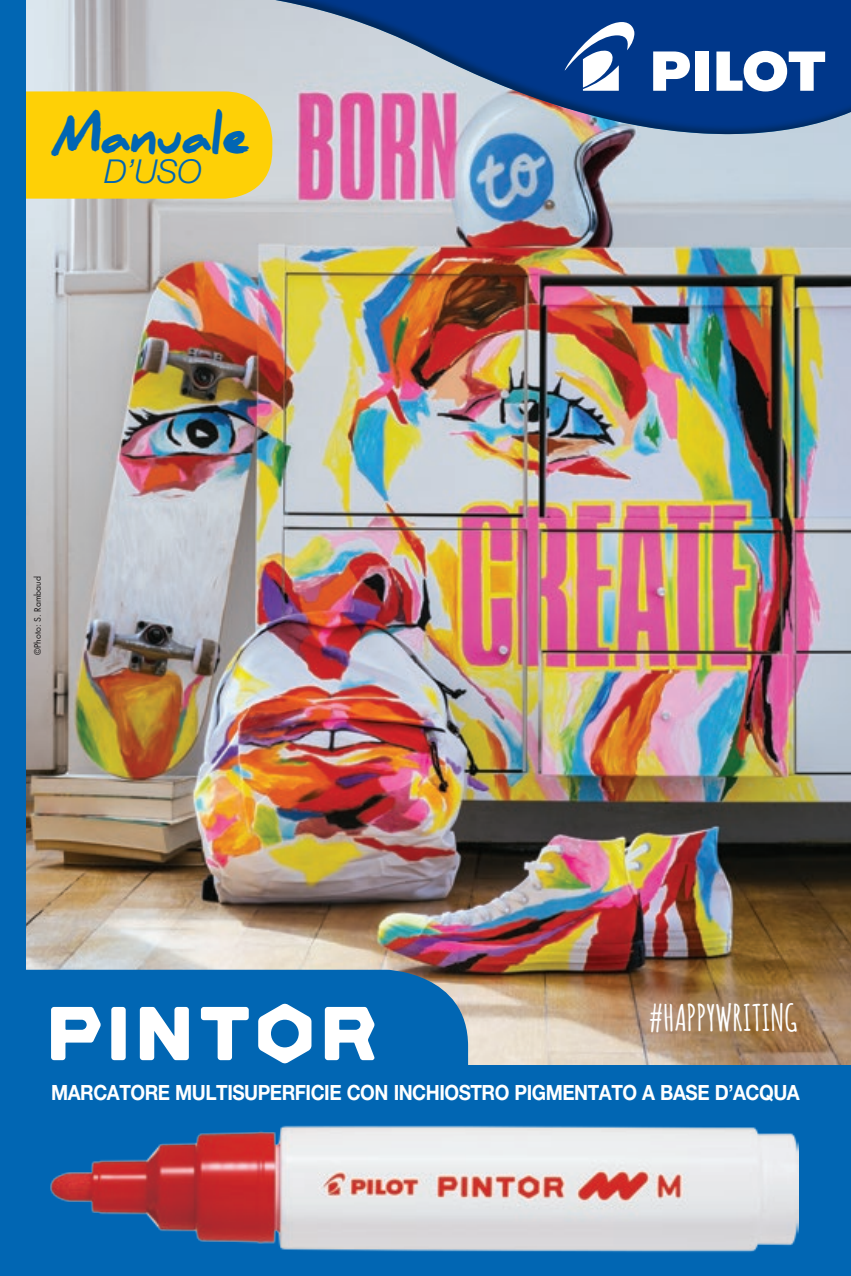
<style>
.page{position:relative;width:851px;height:1276px;background:#fff}
.page>*{position:absolute;margin:0;border:0;box-sizing:border-box;transform-origin:0 0}
.t1{font:900 48px "Daniel";letter-spacing:-.03em;color:#0166b3}
.t2{font:700 36px "Amatic";letter-spacing:.03em;color:#fff}
.t3{font:italic 300 33px "Helvetica Neue LT Std";color:#0166b3}
.t4{font:700 21px "Helvetica Neue LT Std";letter-spacing:-.025em;color:#fff;scale:.9 1}
.t5{font:8.7px "Futura";color:#231f20}
</style>
<div class="page">
<img style="left:26px;top:0;width:824px;height:1065px">
<div style="left:0;top:1065px;width:850px;height:211px;background:#0166b3"></div>
<svg style="left:0;top:969px;width:468px;height:96px;background:#0a68b0"></svg>
<svg style="left:192px;top:0;width:658px;height:167px;background:#bfbccc"></svg>
<img style="left:275px;top:0;width:575px;height:154px">
<svg style="left:653px;top:51px;width:36px;height:40px"></svg>
<div style="left:694px;top:52px;width:14px;height:39px;background:#fff"></div>
<svg style="left:716px;top:51px;width:109px;height:40px"></svg>
<svg style="left:563px;top:22px;width:71px;height:69px"></svg>
<div style="left:111px;top:1007px;width:15px;height:53px;background:#fff;border-radius:3px"></div>
<svg style="left:201px;top:1007px;width:48px;height:53px"></svg>
<svg style="left:140px;top:1007px;width:49px;height:53px"></svg>
<svg style="left:258px;top:1003px;width:53px;height:60px"></svg>
<svg style="left:51px;top:1007px;width:50px;height:53px"></svg>
<svg style="left:325px;top:1007px;width:49px;height:53px"></svg>
<img style="left:50px;top:1125px;width:748px;height:127px">
<div style="left:26px;top:91px;width:246px;height:108px;background:#fed006"></div>
<div style="left:0;top:0;width:26px;height:981px;background:#0166b3"></div>
<p class="t1" style="left:53px;top:108px;width:199px">Manuale</p>
<p class="t3" style="left:104px;top:152px;width:99px">D’USO</p>
<p class="t5" style="left:32px;top:655px;width:80px;rotate:-90deg">©Photo: S. Rambaud</p>
<p class="t2" style="left:649px;top:991px;width:149px">#HAPPYWRITING</p>
<p class="t4" style="left:51px;top:1079px;width:833px">MARCATORE MULTISUPERFICIE CON INCHIOSTRO PIGMENTATO A BASE D’ACQUA</p>
</div>
